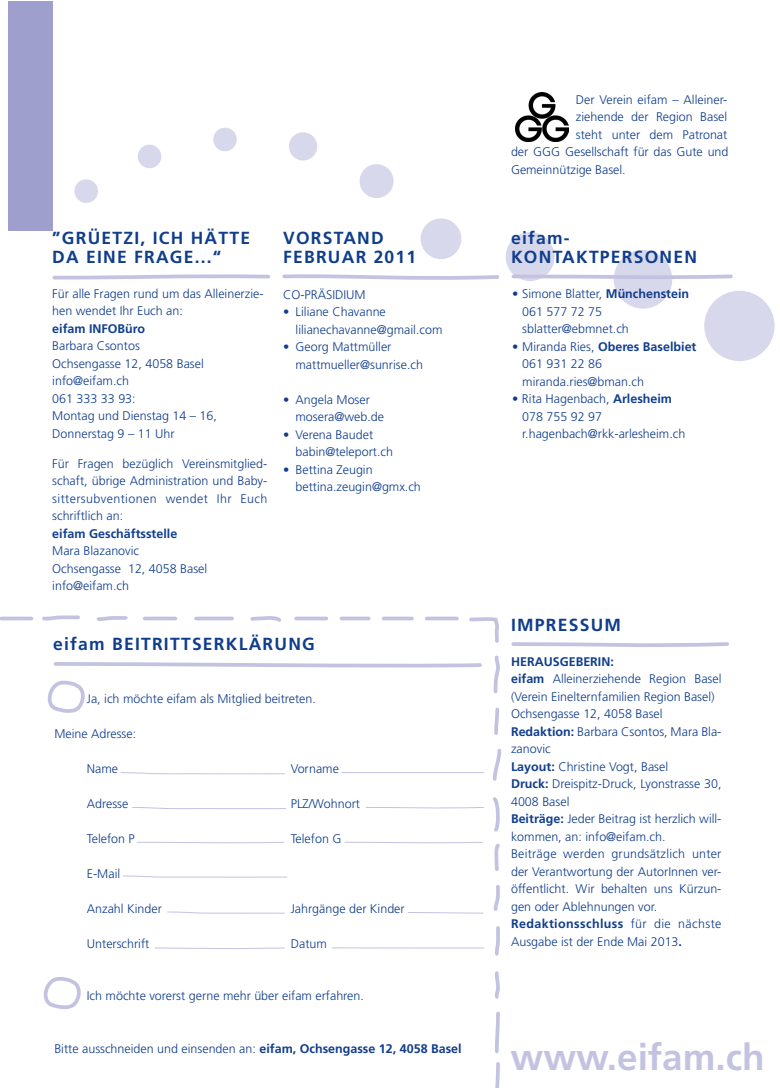
<style>
.page{position:relative;width:780px;height:1088px;background:#fff}
.page>*{position:absolute;margin:0;border:0;box-sizing:border-box;transform-origin:0 0}
.t1{font:700 36.88px "Frutiger";color:#c3c3e1}
.t2{font:700 17.5px/18.8px "Frutiger";letter-spacing:.07em;color:#103d8c}
.t3{font:300 12.5px/17.5px "Frutiger";color:#103d8c}
.t4{font:700 12.5px "Frutiger";color:#103d8c}
.s1{font-weight:700}
</style>
<div class="page">
<div style="left:74px;top:179px;width:24px;height:24px;background:#d8d8ec;border-radius:50%"></div>
<div style="left:138px;top:145px;width:23px;height:23px;background:#d8d8ec;border-radius:50%"></div>
<div style="left:213px;top:128px;width:24px;height:23px;background:#d8d8ec;border-radius:50%"></div>
<div style="left:289px;top:132px;width:28px;height:28px;background:#d8d8ec;border-radius:50%"></div>
<div style="left:359px;top:164px;width:34px;height:34px;background:#d8d8ec;border-radius:50%"></div>
<div style="left:420px;top:218px;width:41px;height:41px;background:#d8d8ec;border-radius:50%"></div>
<div style="left:505px;top:232px;width:49px;height:49px;background:#d8d8ec;border-radius:50%"></div>
<div style="left:613px;top:250px;width:59px;height:59px;background:#d8d8ec;border-radius:50%"></div>
<div style="left:704px;top:291px;width:70px;height:70px;background:#d8d8ec;border-radius:50%"></div>
<div style="left:9px;top:1px;width:44px;height:229px;background:#9f9fce"></div>
<svg style="left:282px;top:274px;width:217px;height:6px"></svg>
<svg style="left:511px;top:273px;width:222px;height:7px"></svg>
<svg style="left:511px;top:642px;width:218px;height:5px"></svg>
<svg style="left:52px;top:274px;width:219px;height:6px"></svg>
<img style="left:515px;top:92px;width:53px;height:50px">
<svg style="left:53px;top:662px;width:429px;height:6px"></svg>
<svg style="left:42px;top:615px;width:38px;height:6px"></svg>
<svg style="left:97px;top:616px;width:31px;height:5px"></svg>
<hr style="left:145px;top:617px;width:30px;height:3px;background:#c3c3e1">
<hr style="left:196px;top:617px;width:36px;height:3px;background:#c3c3e1">
<svg style="left:250px;top:616px;width:31px;height:6px"></svg>
<hr style="left:296px;top:617px;width:30px;height:3px;background:#c3c3e1">
<hr style="left:341px;top:617px;width:27px;height:3px;background:#c3c3e1">
<hr style="left:383px;top:617px;width:29px;height:3px;background:#c3c3e1">
<hr style="left:426px;top:617px;width:31px;height:3px;background:#c3c3e1">
<svg style="left:469px;top:617px;width:30px;height:26px"></svg>
<svg style="left:493px;top:655px;width:7px;height:39px"></svg>
<svg style="left:494px;top:707px;width:5px;height:28px"></svg>
<svg style="left:493px;top:748px;width:9px;height:33px"></svg>
<svg style="left:494px;top:844px;width:6px;height:27px"></svg>
<svg style="left:493px;top:885px;width:7px;height:26px"></svg>
<svg style="left:495px;top:926px;width:5px;height:30px"></svg>
<svg style="left:495px;top:971px;width:5px;height:28px"></svg>
<svg style="left:47px;top:680px;width:38px;height:33px"></svg>
<hr style="left:1px;top:617px;width:30px;height:3px;background:#c3c3e1">
<svg style="left:495px;top:1012px;width:5px;height:76px"></svg>
<svg style="left:43px;top:977px;width:38px;height:32px"></svg>
<svg style="left:120px;top:772px;width:165px;height:2px"></svg>
<hr style="left:341px;top:772px;width:143px;height:1px;background:#c3c3e1">
<svg style="left:132px;top:807px;width:154px;height:2px"></svg>
<svg style="left:137px;top:841px;width:148px;height:2px"></svg>
<svg style="left:365px;top:797px;width:134px;height:35px"></svg>
<svg style="left:344px;top:841px;width:139px;height:2px"></svg>
<svg style="left:123px;top:875px;width:164px;height:3px"></svg>
<svg style="left:167px;top:911px;width:118px;height:3px"></svg>
<svg style="left:407px;top:912px;width:77px;height:2px"></svg>
<svg style="left:331px;top:947px;width:154px;height:1px"></svg>
<svg style="left:155px;top:947px;width:130px;height:2px"></svg>
<h2 class="t2" style="left:52px;top:228px;width:197px">”Grüetzi, ich hätte da eine Frage...“</h2>
<p class="t3" style="left:52px;top:285px;width:213px">Für alle Fragen rund um das Alleinerzie&shy;hen wendet Ihr Euch an:</p>
<p class="t4" style="left:52px;top:321px;width:94px">eifam INFOBüro</p>
<p class="t3" style="left:52px;top:337px;width:166px">Barbara Csontos<br>Ochsengasse 12, 4058 Basel info@eifam.ch<br>061 333 33 93:<br>Montag und Dienstag 14 – 16,<br>Donnerstag 9 – 11 U hr</p>
<p class="t3" style="left:52px;top:455px;width:216px;text-align:justify">Für Fragen bezüglich Vereinsmitglied&shy;schaft, übrige Administration und Baby&shy;sittersubventionen wendet Ihr Euch schriftlich an:</p>
<p class="t4" style="left:52px;top:526px;width:127px">eifam Geschäftsstelle</p>
<p class="t3" style="left:52px;top:542px;width:156px">Mara Blazanovic<br>Ochsengasse 12, 4058 Basel info@eifam.ch</p>
<h2 class="t2" style="left:283px;top:228px;width:135px">Vorstand<br>fe bruar 2011</h2>
<p class="t3" style="left:283px;top:286px;width:84px">Co-Präsidium</p>
<p class="t3" style="left:295px;top:303px;width:148px;text-indent:-13px">• Liliane C havanne lilianechavanne@gmail.com</p>
<p class="t3" style="left:295px;top:338px;width:129px;text-indent:-13px">• Georg Mattmüller mattmueller@sunrise.ch</p>
<p class="t3" style="left:295px;top:391px;width:90px;text-indent:-13px">• Angela Moser mosera@web.de</p>
<p class="t3" style="left:295px;top:426px;width:99px;text-indent:-13px">• Verena Baudet babin@teleport.ch</p>
<p class="t3" style="left:295px;top:461px;width:127px;text-indent:-13px">• Bettina Zeugin bettina.zeugin@gmx.ch</p>
<h2 class="t2" style="left:53px;top:634px;width:263px">eifam beitrittserklärung</h2>
<p class="t3" style="left:87px;top:690px;width:230px">Ja, ich möchte eifam als Mitglied beitreten.</p>
<p class="t3" style="left:54px;top:725px;width:83px">Meine Adresse:</p>
<p class="t3" style="left:87px;top:760px;width:33px">Name</p>
<p class="t3" style="left:291px;top:760px;width:50px">Vorname</p>
<p class="t3" style="left:87px;top:795px;width:43px">Adresse</p>
<p class="t3" style="left:291px;top:795px;width:71px">PLZ/Wohnort</p>
<p class="t3" style="left:87px;top:830px;width:49px">Telefon P</p>
<p class="t3" style="left:291px;top:830px;width:52px">Telefon G</p>
<p class="t3" style="left:87px;top:865px;width:35px">E-Mail</p>
<p class="t3" style="left:87px;top:900px;width:77px">Anzahl Kinder</p>
<p class="t3" style="left:291px;top:900px;width:115px">Jahrgänge der Kinder</p>
<p class="t3" style="left:87px;top:935px;width:64px">U nterschrift</p>
<p class="t3" style="left:291px;top:935px;width:38px">Datum</p>
<p class="t3" style="left:87px;top:987px;width:278px">Ich möchte vorerst gerne mehr über eifam erfahren.</p>
<p class="t3" style="left:54px;top:1040px;width:409px">Bitte ausschneiden und einsenden an: <span class="s1">eifam, Ochsengasse 12, 4058 Basel</span></p>
<p class="t3" style="left:576px;top:90px;width:153px;text-align:justify">Der Verein eifam – Alleiner&shy;ziehende der Region Basel steht unter dem Patronat</p>
<p class="t3" style="left:511px;top:143px;width:219px">der GGG Gesellschaft für das Gute und<br>Gemeinnützige Basel.</p>
<h2 class="t2" style="left:511px;top:228px;width:187px">eifam-<br>Kontaktpe rsonen</h2>
<p class="t3" style="left:522px;top:285px;width:168px;text-indent:-10px">• Simone B latter, <span class="s1">M ünchenstein<br></span>061 577 72 75 sblatter@ebmnet.ch</p>
<p class="t3" style="left:522px;top:338px;width:176px;text-indent:-10px">• M iranda Ries, <span class="s1">Oberes Baselbiet<br></span>061 931 22 86 miranda.ries@bman.ch</p>
<p class="t3" style="left:522px;top:390px;width:165px;text-indent:-10px">• Rita Hagenbach, <span class="s1">Arlesheim<br></span>078 755 92 97 r.hagenbach@rkk-arlesheim.ch</p>
<h2 class="t2" style="left:511px;top:615px;width:111px">Impressum</h2>
<p class="t3" style="left:511px;top:652px;width:212px"><span class="s1">Herausgeberin:<br>eifam</span> Alleinerziehende Region Basel (Verein Einelternfamilien Region Basel)<br>Ochsengasse 12, 4058 Basel<br><span class="s1">Redaktion:</span> Barbara Csontos, Mara Bla&shy;zanovic<br><span class="s1">Layout:</span> Christine Vogt, Basel<br><span class="s1">Druck:</span> D reispitz-Druck, Lyonstrasse 30,<br>4008 Basel<br><span class="s1">Beiträge:</span> Jeder Beitrag ist herzlich will&shy;kommen, an: info@eifam.ch.<br>Beiträge werden grundsätzlich unter der Verantwortung der AutorInnen ver&shy;öffentlicht. Wir behalten uns Kürzun&shy;gen oder Ablehnungen vor.<br><span class="s1">Redaktionsschluss</span> für die nächste<br>Ausgabe ist der Ende Mai 2013<span class="s1">.</span></p>
<h1 class="t1" style="left:510px;top:1035px;width:256px">www.eifam.ch</h1>
</div>
